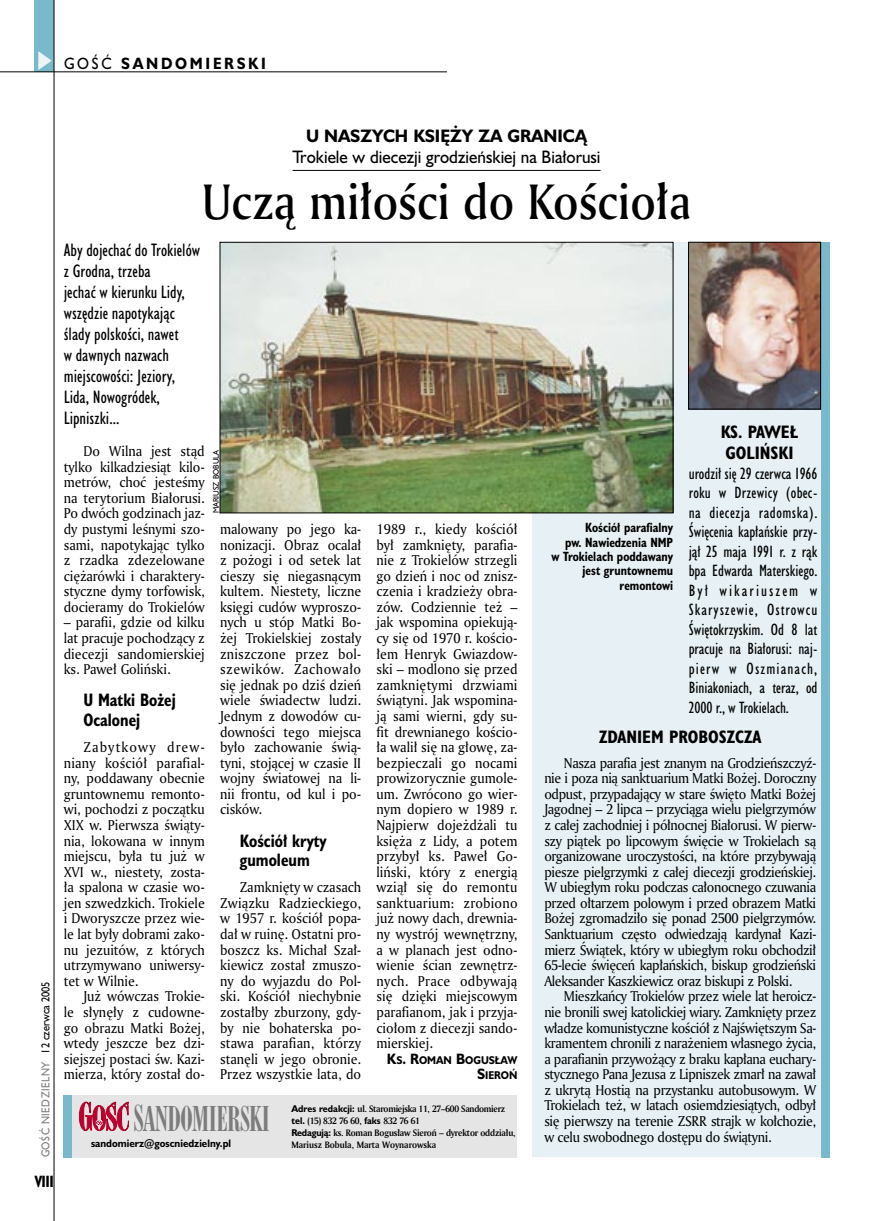
<style>
.page{position:relative;width:872px;height:1221px;background:#fff}
.page>*{position:absolute;margin:0;border:0;box-sizing:border-box;transform-origin:0 0}
._05a_tytyl_AmMd_32_pt{font:48px "Amerigo Md PL";color:#000;scale:.9 1}
._05a_tytyl_AmMd_48_pt{font:33px "Modern 735 PL";letter-spacing:-.015em;color:#7c7c7c;scale:.9 1}
._06-4_lead_lokal_HuCn_11_pt{font:16.5px/21px "Humanst 521 Cn PL";color:#000}
._04-3_nadtytul_lokal{font:16.5px/21px "Humanst 521 PL";color:#000;text-align:center;scale:.94 1}
._04_srodtytul_HuCB_11_pt{font:700 16.5px/19.5px "Humanst 521 Cn PL";color:#000;scale:.94 1}
._04-2_tytul_ramki{font:700 16.5px/21px "Humanst 521 Cn PL";color:#000}
._03-2_body_do_ramki{font:15px/19.5px "Humanst 521 Cn PL";letter-spacing:-.005em;color:#000;text-align:justify}
._15a_temat_lewo{font:700 15px "Humanst 521 PL";letter-spacing:.2em;color:#000;scale:.9 1}
._16_pagina_lewa{font:700 15px "Humanst 521 Cn PL";color:#000;scale:.94 1}
._01_body_tekst{font:13.8px/15.6px "Amerigo PL";letter-spacing:-.005em;color:#000;text-align:justify;scale:.94 1}
._09_podpis_zdjecia_HuCnB{font:700 12.3px/14.4px "Humanst 521 Cn PL";color:#000;text-align:right;scale:.94 1}
._18a_data_lewa_GOSC{font:10.5px "Humanst 521 PL";letter-spacing:.05em;color:#7c7c7c;scale:.9 1}
._18_data_lewa{font:10.5px "Humanst 521 PL";color:#000;scale:.9 1}
._12a_autor_na_koncu_HuBd{font:700 10.35px/15.6px "Humanst 521 PL";color:#000;text-align:right;scale:.9 1}
._20a_stopka_adres{font:700 9.9px "Humanst 521 PL";color:#000;scale:.94 1}
._20b_stopka_dzial{font:700 9px "Amerigo PL";letter-spacing:-.02em;color:#000;scale:.94 1}
._20b_stopka_dzial-2{font:700 9px "Amerigo PL";color:#000;scale:.94 1}
._09a_autor_zdjecia_Hu_5_pt{font:7.5px "Humanst 521 PL";color:#000;scale:.94 1}
.s1{font-weight:400}
.s2{font-weight:700}
.s3{font-size:13.8px}
.s4{font-size:34.5px}
.s5{font-family:"Humanst 521 PL"}
</style>
<div class="page">
<div style="left:532px;top:242px;width:296px;height:914px;background:#e7f1f5"></div>
<div style="left:821px;top:242px;width:8px;height:915px;background:#78b9cc"></div>
<hr style="left:292px;top:170px;width:308px;height:1px;background:#000">
<img style="left:222px;top:244px;width:449px;height:267px">
<div style="left:220px;top:242px;width:453px;height:271px;border:1px solid #000"></div>
<img style="left:690px;top:244px;width:129px;height:163px">
<div style="left:688px;top:242px;width:133px;height:167px;border:1px solid #000"></div>
<div style="left:35px;top:0;width:19px;height:72px;background:#78b9cc"></div>
<svg style="left:38px;top:51px;width:14px;height:19px"></svg>
<hr style="left:54px;top:0;width:1px;height:1220px;background:#000">
<hr style="left:0;top:72px;width:447px;height:1px;background:#000">
<div style="left:64px;top:1094px;width:453px;height:63px;background:#e5e5e5"></div>
<div style="left:64px;top:1094px;width:8px;height:63px;background:#78b9cc"></div>
<svg style="left:79px;top:1101px;width:50px;height:29px"></svg>
<p class="_15a_temat_lewo" style="left:64px;top:53px;width:226px"><span class="s1">GOŚĆ</span> SANDOMIERSKI</p>
<p class="_18_data_lewa" style="left:38px;top:1053px;width:82px;rotate:-90deg">12 czerwca 2005</p>
<p class="_18a_data_lewa_GOSC" style="left:38px;top:1157px;width:108px;rotate:-90deg">GOŚĆ NIEDZIELNY</p>
<p class="_16_pagina_lewa" style="left:35px;top:1170px;width:22px">VIII</p>
<p class="_04-3_nadtytul_lokal" style="left:292px;top:125px;width:329px"><span class="s2">U NASZYCH KSIĘŻY ZA GRANICĄ<br></span>Trokiele w diecezji grodzieńskiej na Białorusi</p>
<p class="_05a_tytyl_AmMd_32_pt" style="left:202px;top:170px;width:545px">Uczą miłości do Kościoła</p>
<p class="_06-4_lead_lokal_HuCn_11_pt" style="left:64px;top:239px;width:138px">Aby dojechać do Trokielów z Grodna, trzeba<br>jechać w kierunku Lidy, wszędzie napotykając ślady polskości, nawet<br>w dawnych nazwach miejscowości: Jeziory,<br>Lida, Nowogródek,<br>Lipniszki...</p>
<p class="_01_body_tekst" style="left:64px;top:443px;width:152px;text-indent:20px">Do Wilna jest stąd tylko kilkadziesiąt kilo&shy;metrów, choć jesteśmy na terytorium Białorusi.<br>Po dwóch godzinach jaz&shy;dy pustymi leśnymi szo&shy;sami, napotykając tylko z rzadka zdezelowane ciężarówki i charaktery&shy;styczne dymy torfowisk, docieramy do Trokielów</p>
<p class="_01_body_tekst" style="left:64px;top:614px;width:152px">– parafii, gdzie od kilku lat pracuje pochodzący z diecezji sandomierskiej ks. Paweł Goliński.</p>
<p class="_04_srodtytul_HuCB_11_pt" style="left:83px;top:690px;width:100px">U Matki Bożej<br>Ocalonej</p>
<p class="_01_body_tekst" style="left:64px;top:739px;width:151px;text-indent:20px">Zabytkowy drew&shy;niany kościół parafial&shy;ny, poddawany obecnie gruntownemu remonto&shy;wi, pochodzi z początku XIX w. Pierwsza świąty&shy;nia, lokowana w innym miejscu, była tu już w XVI w., niestety, zosta&shy;ła spalona w czasie wo&shy;jen szwedzkich. Trokiele i Dworyszcze przez wie&shy;le lat były dobrami zako&shy;nu jezuitów, z których utrzymywano uniwersy&shy;tet w Wilnie.</p>
<p class="_01_body_tekst" style="left:64px;top:988px;width:151px;text-indent:20px">Już wówczas Trokie&shy;le słynęły z cudowne&shy;go obrazu Matki Bożej, wtedy jeszcze bez dzi&shy;siejszej postaci św. Kazi&shy;mierza, który został do-</p>
<p class="_09a_autor_zdjecia_Hu_5_pt" style="left:211px;top:513px;width:69px;rotate:-90deg">MARIUSZ BOBULA</p>
<p class="_01_body_tekst" style="left:220px;top:521px;width:152px">malowany po jego ka&shy;nonizacji. Obraz ocalał z pożogi i od setek lat cieszy się niegasnącym kultem. Niestety, liczne księgi cudów wyproszo&shy;nych u stóp Matki Bo&shy;żej Trokielskiej zostały zniszczone przez bol&shy;szewików. Zachowało się jednak po dziś dzień wiele świadectw ludzi.<br>Jednym z dowodów cu&shy;downości tego miejsca było zachowanie świą&shy;tyni, stojącej w czasie II wojny światowej na li&shy;nii frontu, od kul i po&shy;cisków.</p>
<p class="_04_srodtytul_HuCB_11_pt" style="left:240px;top:830px;width:94px">Kościół kryty gumoleum</p>
<p class="_01_body_tekst" style="left:220px;top:879px;width:152px;text-indent:20px">Zamknięty w czasach Związku Radzieckiego, w 1957 r. kościół popa&shy;dał w ruinę. Ostatni pro&shy;boszcz ks. Michał Szał&shy;kiewicz został zmuszo&shy;ny do wyjazdu do Pol&shy;ski. Kościół niechybnie zostałby zburzony, gdy&shy;by nie bohaterska po&shy;stawa parafian, którzy stanęli w jego obronie.<br>Przez wszystkie lata, do</p>
<p class="_01_body_tekst" style="left:376px;top:521px;width:152px">1989 r., kiedy kościół był zamknięty, parafia&shy;nie z Trokielów strzegli go dzień i noc od znisz&shy;czenia i kradzieży obra&shy;zów. Codziennie też – jak wspomina opiekują&shy;cy się od 1970 r. kościo&shy;łem Henryk Gwiazdow&shy;ski – modlono się przed zamkniętymi drzwiami świątyni. Jak wspomina&shy;ją sami wierni, gdy su&shy;fit drewnianego kościo&shy;ła walił się na głowę, za&shy;bezpieczali go nocami prowizorycznie gumole&shy;um. Zwrócono go wier&shy;nym dopiero w 1989 r.<br>Najpierw dojeżdżali tu księża z Lidy, a potem przybył ks. Paweł Go&shy;liński, który z energią wziął się do remontu sanktuarium: zrobiono już nowy dach, drewnia&shy;ny wystrój wewnętrzny, a w planach jest odno&shy;wienie ścian zewnętrz&shy;nych. Prace odbywają się dzięki miejscowym parafianom, jak i przyja&shy;ciołom z diecezji sando&shy;mierskiej.</p>
<p class="_12a_autor_na_koncu_HuBd" style="left:387px;top:1051px;width:147px"><span class="s3">K</span>S<span class="s3">. R</span>OMAN <span class="s3">B</span>OGUSŁAW<br><span class="s3">S</span>IEROŃ</p>
<p class="_05a_tytyl_AmMd_48_pt" style="left:133px;top:1098px;width:153px"><span class="s4">S</span>ANDOMIERSKI</p>
<p class="_20a_stopka_adres" style="left:91px;top:1135px;width:151px">sandomierz@goscniedzielny.pl</p>
<p class="_20b_stopka_dzial" style="left:291px;top:1102px;width:229px"><span class="s5">Adres redakcji:</span> ul. Staromiejska 11, 27–600 Sandomierz</p>
<p class="_20b_stopka_dzial" style="left:291px;top:1114px;width:138px"><span class="s5">tel.</span> (15) 832 76 60, <span class="s5">faks</span> 832 76 61</p>
<p class="_20b_stopka_dzial" style="left:291px;top:1126px;width:240px"><span class="s5">Redagują:</span> ks. Roman Bogusław Sieroń – dyrektor oddziału,</p>
<p class="_20b_stopka_dzial-2" style="left:291px;top:1138px;width:155px">Mariusz Bobula, Marta Woynarowska</p>
<p class="_09_podpis_zdjecia_HuCnB" style="left:551px;top:520px;width:131px">Kościół parafialny<br>pw. Nawiedzenia NMP<br>w Trokielach poddawany jest gruntownemu remontowi</p>
<p class="_04-2_tytul_ramki" style="left:720px;top:421px;width:79px">KS. PAWEŁ<br>GOLIŃSKI</p>
<p class="_03-2_body_do_ramki" style="left:689px;top:463px;width:130px">urodził się 29 czerwca 1966 roku w Drzewicy (obec&shy;na diecezja radomska).<br>Święcenia kapłańskie przy&shy;jął 25 maja 1991 r. z rąk bpa Edwarda Materskiego.<br>Był wikariuszem w Skaryszewie, Ostrowcu Świętokrzyskim. Od 8 lat pracuje na Białorusi: naj&shy;pierw w Oszmianach, Biniakoniach, a teraz, od 2000 r., w Trokielach.</p>
<p class="_04-2_tytul_ramki" style="left:599px;top:725px;width:164px">ZDANIEM PROBOSZCZA</p>
<p class="_01_body_tekst" style="left:544px;top:754px;width:291px;text-indent:20px">Nasza parafia jest znanym na Grodzieńszczyź&shy;nie i poza nią sanktuarium Matki Bożej. Doroczny odpust, przypadający w stare święto Matki Bożej Jagodnej – 2 lipca – przyciąga wielu pielgrzymów z całej zachodniej i północnej Białorusi. W pierw&shy;szy piątek po lipcowym święcie w Trokielach są organizowane uroczystości, na które przybywają piesze pielgrzymki z całej diecezji grodzieńskiej.<br>W ubiegłym roku podczas całonocnego czuwania przed ołtarzem polowym i przed obrazem Matki Bożej zgromadziło się ponad 2500 pielgrzymów.<br>Sanktuarium często odwiedzają kardynał Kazi&shy;mierz Świątek, który w ubiegłym roku obchodził 65-lecie święceń kapłańskich, biskup grodzieński Aleksander Kaszkiewicz oraz biskupi z Polski.</p>
<p class="_01_body_tekst" style="left:544px;top:988px;width:291px;text-indent:20px">Mieszkańcy Trokielów przez wiele lat heroicz&shy;nie bronili swej katolickiej wiary. Zamknięty przez władze komunistyczne kościół z Najświętszym Sa&shy;kramentem chronili z narażeniem własnego życia, a parafianin przywożący z braku kapłana euchary&shy;stycznego Pana Jezusa z Lipniszek zmarł na zawał z ukrytą Hostią na przystanku autobusowym. W Trokielach też, w latach osiemdziesiątych, odbył się pierwszy na terenie ZSRR strajk w kołchozie, w celu swobodnego dostępu do świątyni.</p>
</div>
